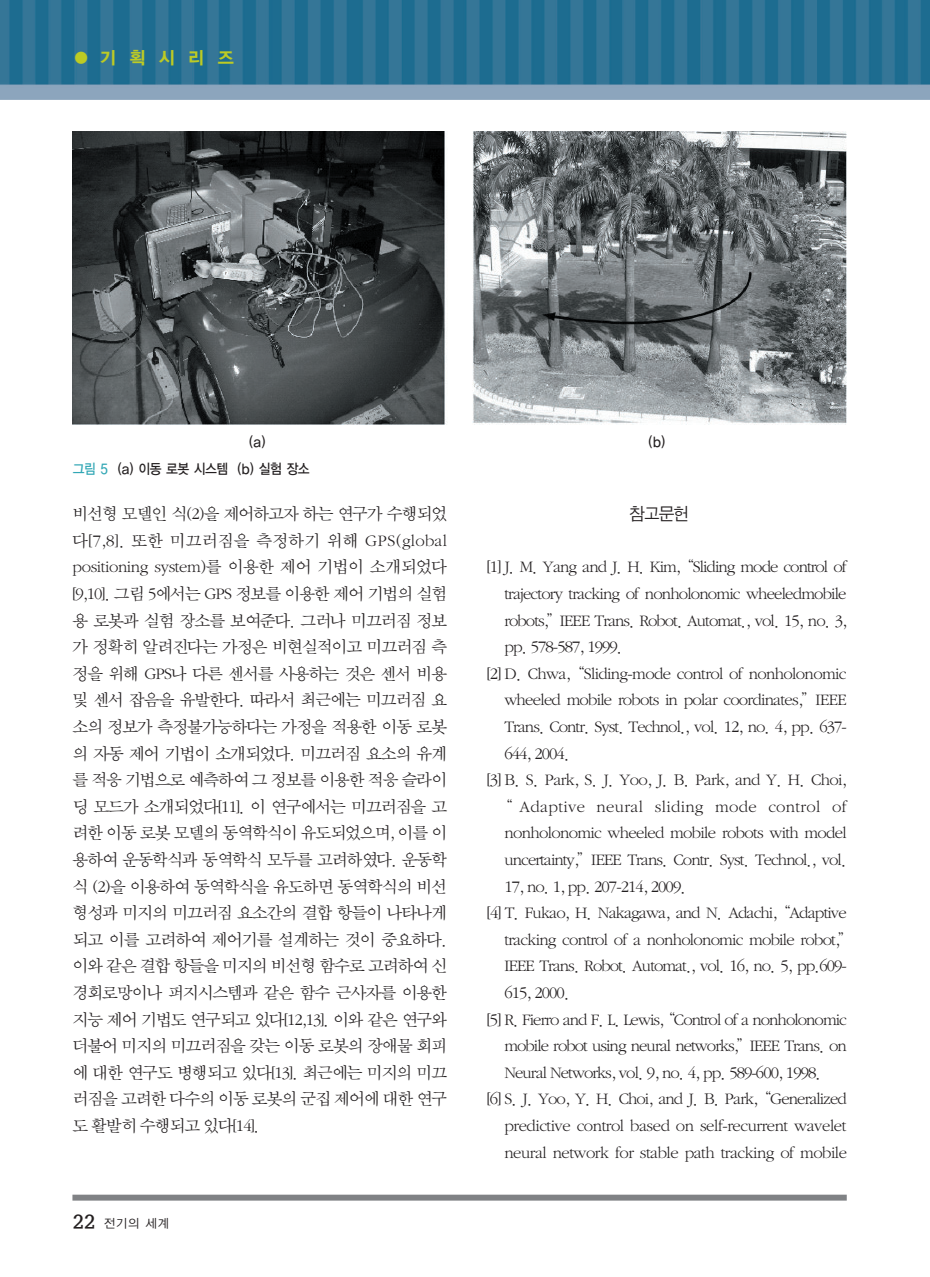
<style>
.page{position:relative;width:930px;height:1277px;background:#fff}
.page>*{position:absolute;margin:0;border:0;box-sizing:border-box;transform-origin:0 0}
.t1{font:17.5px/26.6px "Sand Sm";letter-spacing:-.05em;color:#231f20;text-align:justify}
.t2{font:17.5px "Sand Sm";letter-spacing:-.025em;color:#231f20}
.t3{font:17.5px "Sand Sm";letter-spacing:-.03em;color:#231f20}
.t4{font:17.5px "Sand Sm";letter-spacing:.02em;color:#231f20}
.t5{font:17.5px "YGO15";letter-spacing:.68em;color:#bdcb24}
.t6{font:17.5px "Sand Jg";color:#231f20}
.t7{font:14px "YGO13";letter-spacing:-.105em;color:#231f20;scale:.9 1}
.t8{font:12.25px "YGO12";color:#231f20}
.s1{color:#32a7b5}
.s2{font-family:"Soma M";font-size:17.5px}
</style>
<div class="page">
<img style="left:0;top:0;width:930px;height:100px">
<div style="left:72px;top:1195px;width:774px;height:6px;background:#808285"></div>
<img style="left:72px;top:131px;width:774px;height:294px">
<p class="t5" style="left:72px;top:50px;width:163px">●기획시리즈</p>
<p class="t7" style="left:249px;top:435px;width:20px">(a)</p>
<p class="t7" style="left:648px;top:435px;width:21px">(b)</p>
<p class="t7" style="left:72px;top:463px;width:265px"><span class="s1">그림 5</span> (a) 이동 로봇 시스템 (b) 실험 장소</p>
<p class="t1" style="left:72px;top:502px;width:376px">비선형 모델인 식(2)을 제어하고자 하는 연구가 수행되었 다[7,8]. 또한 미끄러짐을 측정하기 위해 GPS(global positioning system)를 이용한 제어 기법이 소개되었다 [9,10]. 그림 5에서는 GPS 정보를 이용한 제어 기법의 실험 용 로봇과 실험 장소를 보여준다. 그러나 미끄러짐 정보 가 정확히 알려진다는 가정은 비현실적이고 미끄러짐 측 정을 위해 GPS나 다른 센서를 사용하는 것은 센서 비용 및 센서 잡음을 유발한다. 따라서 최근에는 미끄러짐 요 소의 정보가 측정불가능하다는 가정을 적용한 이동 로봇 의 자동 제어 기법이 소개되었다. 미끄러짐 요소의 유계 를 적응 기법으로 예측하여 그 정보를 이용한 적응 슬라이 딩 모드가 소개되었다[11]. 이 연구에서는 미끄러짐을 고 려한 이동 로봇 모델의 동역학식이 유도되었으며, 이를 이 용하여 운동학식과 동역학식 모두를 고려하였다. 운동학 식 (2)을 이용하여 동역학식을 유도하면 동역학식의 비선 형성과 미지의 미끄러짐 요소간의 결합 항들이 나타나게 되고 이를 고려하여 제어기를 설계하는 것이 중요하다. 이와 같은 결합 항들을 미지의 비선형 함수로 고려하여 신 경회로망이나 퍼지시스템과 같은 함수 근사자를 이용한 지능 제어 기법도 연구되고 있다[12,13]. 이와 같은 연구와 더불어 미지의 미끄러짐을 갖는 이동 로봇의 장애물 회피 에 대한 연구도 병행되고 있다[13]. 최근에는 미지의 미끄 러짐을 고려한 다수의 이동 로봇의 군집 제어에 대한 연구 도 활발히 수행되고 있다[14].</p>
<p class="t6" style="left:629px;top:506px;width:61px">참고문헌</p>
<p class="t1" style="left:487px;top:555px;width:361px">[1] J. M. Yang and J. H. Kim, “Sliding mode control of</p>
<p class="t1" style="left:504px;top:582px;width:343px">trajectory tracking of nonholonomic wheeledmobile</p>
<p class="t1" style="left:504px;top:608px;width:344px">robots,”IEEE Trans. Robot. Automat., vol. 15, no. 3,</p>
<p class="t1" style="left:504px;top:635px;width:120px">pp. 578-587, 1999.</p>
<p class="t1" style="left:487px;top:661px;width:361px">[2] D. Chwa, “Sliding-mode control of nonholonomic</p>
<p class="t1" style="left:504px;top:688px;width:344px">wheeled mobile robots in polar coordinates,”IEEE</p>
<p class="t1" style="left:504px;top:715px;width:344px">Trans. Contr. Syst. Technol., vol. 12, no. 4, pp. 637-</p>
<p class="t1" style="left:504px;top:741px;width:67px">644, 2004.</p>
<p class="t1" style="left:487px;top:768px;width:361px">[3] B. S. Park, S. J. Yoo, J. B. Park, and Y. H. Choi,</p>
<p class="t4" style="left:496px;top:799px;width:352px">“ Adaptive neural sliding mode control of</p>
<p class="t1" style="left:504px;top:821px;width:344px">nonholonomic wheeled mobile robots with model</p>
<p class="t1" style="left:504px;top:848px;width:344px">uncertainty,”IEEE Trans. Contr. Syst. Technol., vol.</p>
<p class="t1" style="left:504px;top:874px;width:183px">17, no. 1, pp. 207-214, 2009.</p>
<p class="t1" style="left:487px;top:901px;width:361px">[4] T. Fukao, H. Nakagawa, and N. Adachi, “Adaptive</p>
<p class="t1" style="left:504px;top:927px;width:352px">tracking control of a nonholonomic mobile robot,”</p>
<p class="t1" style="left:504px;top:954px;width:344px">IEEE Trans. Robot. Automat., vol. 16, no. 5, pp.609-</p>
<p class="t1" style="left:504px;top:981px;width:67px">615, 2000.</p>
<p class="t1" style="left:487px;top:1007px;width:361px">[5] R. Fierro and F. L. Lewis, “Control of a nonholonomic</p>
<p class="t1" style="left:504px;top:1034px;width:344px">mobile robot using neural networks,”IEEE Trans. on</p>
<p class="t1" style="left:504px;top:1060px;width:318px">Neural Networks, vol. 9, no. 4, pp. 589-600, 1998.</p>
<p class="t1" style="left:487px;top:1087px;width:361px">[6] S. J. Yoo, Y. H. Choi, and J. B. Park, “Generalized</p>
<p class="t2" style="left:504px;top:1118px;width:343px">predictive control based on self-recurrent wavelet</p>
<p class="t3" style="left:504px;top:1144px;width:344px">neural network for stable path tracking of mobile</p>
<p class="t8" style="left:72px;top:1217px;width:98px"><span class="s2">22</span> 전기의 세계</p>
</div>
